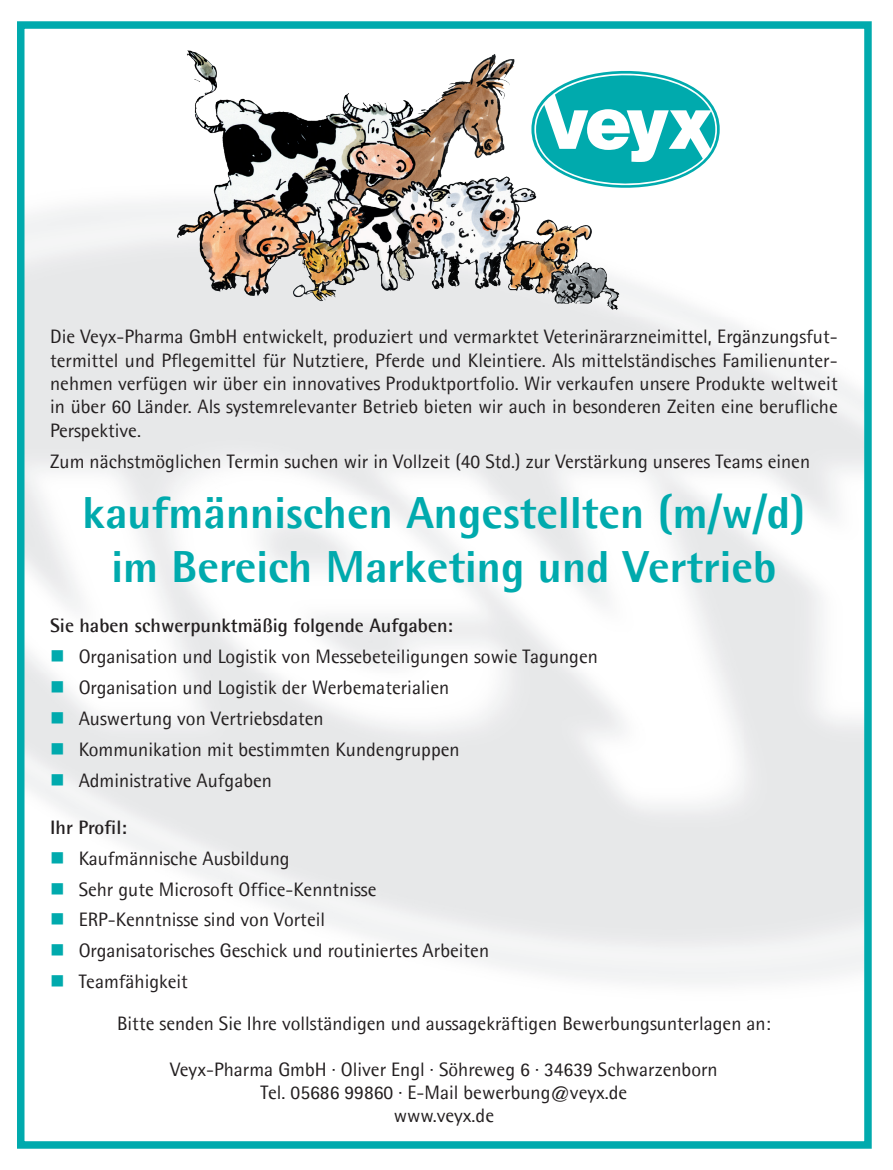
<style>
.page{position:relative;width:893px;height:1170px;background:#fff}
.page>*{position:absolute;margin:0;border:0;box-sizing:border-box;transform-origin:0 0}
.t1{font:800 45px "Agfa Rotis Semisans";color:#00aaad}
.t2{font:19.5px/23.4px "Agfa Rotis Semisans";color:#231f20;text-align:justify}
.t3{font:700 19.5px "Agfa Rotis Semisans";color:#231f20}
.s1{color:#00aaad}
</style>
<div class="page">
<div style="left:17px;top:21px;width:855px;height:1127px;border:8px solid #00aaad"></div>
<img style="left:173px;top:50px;width:459px;height:265px">
<svg style="left:531px;top:71px;width:189px;height:117px"></svg>
<svg style="left:65px;top:725px;width:19px;height:1px"></svg>
<svg style="left:65px;top:755px;width:19px;height:1px"></svg>
<svg style="left:65px;top:786px;width:19px;height:1px"></svg>
<p class="t2" style="left:50px;top:325px;width:789px">Die Veyx-Pharma GmbH entwickelt, produziert und vermarktet Veterinärarzneimittel, Ergänzungsfut&shy;termittel und Pflegemittel für Nutztiere, Pferde und Kleintiere. Als mittelständisches Familienunter&shy;nehmen verfügen wir über ein innovatives Produktportfolio. Wir verkaufen unsere Produkte weltweit in über 60 Länder. Als systemrelevanter Betrieb bieten wir auch in besonderen Zeiten eine berufliche Perspektive.</p>
<p class="t2" style="left:50px;top:449px;width:761px">Zum nächstmöglichen Termin suchen wir in Vollzeit (40 Std.) zur Verstärkung unseres Teams einen</p>
<p class="t1" style="left:83px;top:484px;width:724px">kaufmännischen Angestellten (m/w/d)</p>
<p class="t1" style="left:111px;top:538px;width:667px">im Bereich Marketing und Vertrieb</p>
<p class="t3" style="left:50px;top:613px;width:404px">Sie haben schwerpunktmäßig folgende Aufgaben:</p>
<p class="t2" style="left:50px;top:644px;width:549px"><span class="s1">■</span> Organisation und Logistik von Messebeteiligungen sowie Tagungen</p>
<p class="t2" style="left:50px;top:675px;width:401px"><span class="s1">■</span> Organisation und Logistik der Werbematerialien</p>
<p class="t2" style="left:50px;top:706px;width:275px"><span class="s1">■</span> Auswertung von Vertriebsdaten</p>
<p class="t2" style="left:50px;top:737px;width:411px"><span class="s1">■</span> Kommunikation mit bestimmten Kundengruppen</p>
<p class="t2" style="left:50px;top:768px;width:223px"><span class="s1">■</span> Administrative Aufgaben</p>
<p class="t3" style="left:50px;top:815px;width:78px">Ihr Profil:</p>
<p class="t2" style="left:50px;top:846px;width:241px"><span class="s1">■</span> Kaufmännische Ausbildung</p>
<p class="t2" style="left:50px;top:877px;width:328px"><span class="s1">■</span> Sehr gute Microsoft Office-Kenntnisse</p>
<p class="t2" style="left:50px;top:907px;width:276px"><span class="s1">■</span> ERP-Kenntnisse sind von Vorteil</p>
<p class="t2" style="left:50px;top:938px;width:440px"><span class="s1">■</span> Organisatorisches Geschick und routiniertes Arbeiten</p>
<p class="t2" style="left:50px;top:969px;width:139px"><span class="s1">■</span> Teamfähigkeit</p>
<p class="t2" style="left:117px;top:1011px;width:655px">Bitte senden Sie Ihre vollständigen und aussagekräftigen Bewerbungsunterlagen an:</p>
<p class="t2" style="left:170px;top:1057px;width:549px">Veyx-Pharma GmbH · Oliver Engl · Söhreweg 6 · 34639 Schwarzenborn</p>
<p class="t2" style="left:260px;top:1080px;width:368px">Tel. 05686 99860 · E-Mail bewerbung@veyx.de</p>
<p class="t2" style="left:394px;top:1103px;width:102px">www.veyx.de</p>
</div>
